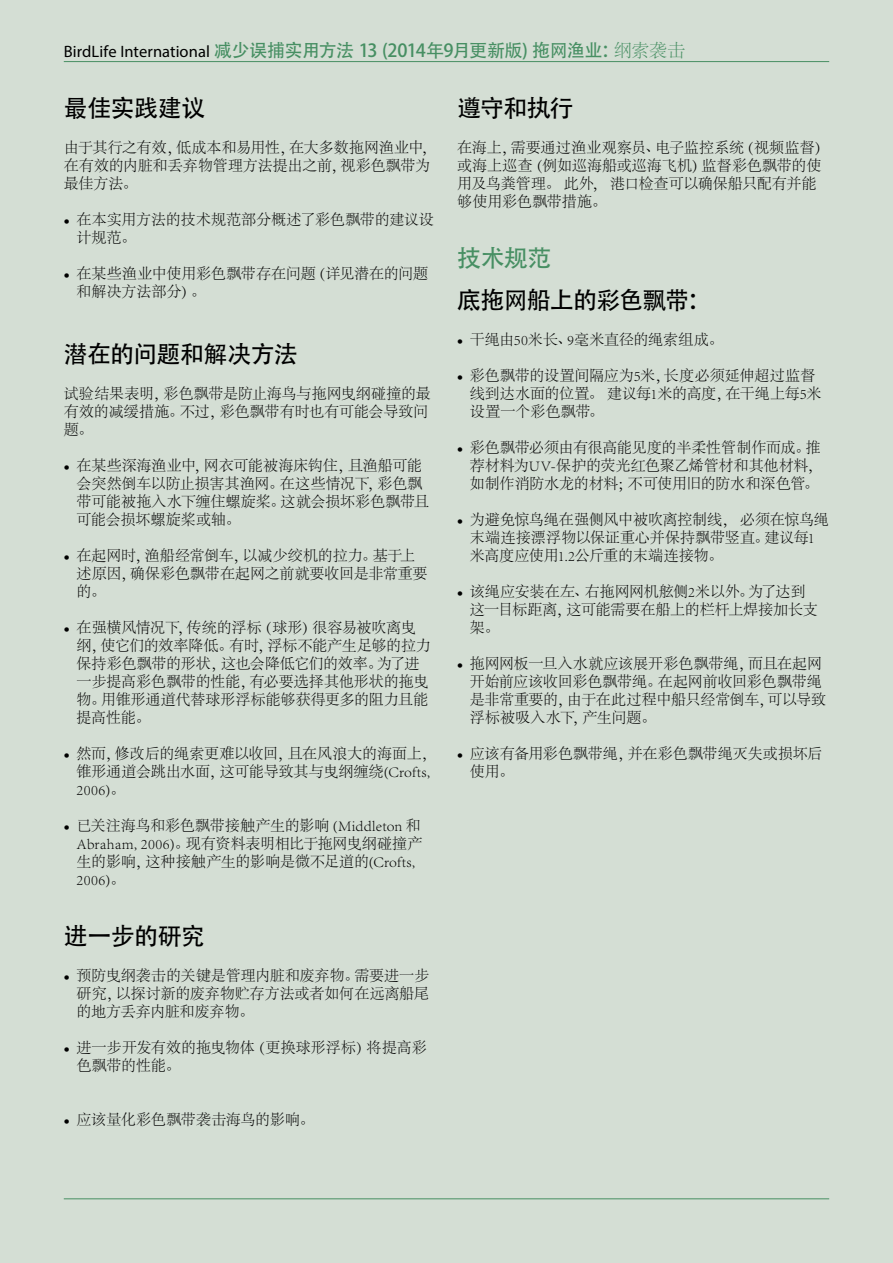
<style>
.page{position:relative;width:893px;height:1263px;background:#d4ded4}
.page>*{position:absolute;margin:0;border:0;box-sizing:border-box;transform-origin:0 0}
.t1{font:24px "Adobe Heiti Std";letter-spacing:-.03em;color:#000}
.t2{font:24px "Adobe Heiti Std";color:#478f63}
.t3{font:18px "Adobe Heiti Std";letter-spacing:-.035em;color:#478f63}
.t4{font:300 15px/18px "Adobe Song Std";letter-spacing:-.005em;color:#000}
.s1{font-family:"Myriad Pro";font-size:16.5px;color:#000}
.s2{font-family:"Adobe Song Std";font-weight:300}
.s3{font-family:"Myriad Pro";font-weight:400;font-size:21px}
</style>
<div class="page">
<hr style="left:64px;top:1198px;width:765px;height:1px;background:#478f63">
<hr style="left:64px;top:61px;width:765px;height:1px;background:#478f63">
<p class="t3" style="left:64px;top:40px;width:623px"><span class="s1">BirdLife International</span> 减少误捕实用方法 13 (2014年9月更新版) 拖网渔业：<span class="s2">纲索袭击</span></p>
<h1 class="t1" style="left:64px;top:94px;width:143px">最佳实践建议</h1>
<p class="t4" style="left:64px;top:139px;width:374px">由于其行之有效，低成本和易用性，在大多数拖网渔业中，在有效的内脏和丢弃物管理方法提出之前，视彩色飘带为最佳方法。</p>
<p class="t4" style="left:77px;top:211px;width:359px;text-indent:-13px"><span class="s3">•</span> 在本实用方法的技术规范部分概述了彩色飘带的建议设计规范。</p>
<p class="t4" style="left:77px;top:265px;width:353px;text-indent:-13px"><span class="s3">•</span> 在某些渔业中使用彩色飘带存在问题（详见潜在的问题和解决方法部分）。</p>
<h1 class="t1" style="left:64px;top:340px;width:236px">潜在的问题和解决方法</h1>
<p class="t4" style="left:64px;top:385px;width:369px">试验结果表明，彩色飘带是防止海鸟与拖网曳纲碰撞的最有效的减缓措施。不过，彩色飘带有时也有可能会导致问题。</p>
<p class="t4" style="left:77px;top:457px;width:354px;text-indent:-13px"><span class="s3">•</span> 在某些深海渔业中，网衣可能被海床钩住，且渔船可能会突然倒车以防止损害其渔网。在这些情况下，彩色飘带可能被拖入水下缠住螺旋桨。这就会损坏彩色飘带且可能会损坏螺旋桨或轴。</p>
<p class="t4" style="left:77px;top:547px;width:352px;text-indent:-13px"><span class="s3">•</span> 在起网时，渔船经常倒车，以减少绞机的拉力。基于上述原因，确保彩色飘带在起网之前就要收回是非常重要的。</p>
<p class="t4" style="left:77px;top:619px;width:356px;text-indent:-13px"><span class="s3">•</span> 在强横风情况下，传统的浮标（球形）很容易被吹离曳纲，使它们的效率降低。有时，浮标不能产生足够的拉力保持彩色飘带的形状，这也会降低它们的效率。为了进一步提高彩色飘带的性能，有必要选择其他形状的拖曳物。用锥形通道代替球形浮标能够获得更多的阻力且能提高性能。</p>
<p class="t4" style="left:77px;top:745px;width:361px;text-indent:-13px"><span class="s3">•</span> 然而，修改后的绳索更难以收回，且在风浪大的海面上，锥形通道会跳出水面，这可能导致其与曳纲缠绕(Crofts,<br>2006)。</p>
<p class="t4" style="left:77px;top:817px;width:347px;text-indent:-13px"><span class="s3">•</span> 已关注海鸟和彩色飘带接触产生的影响 (Middleton 和<br>Abraham, 2006)。现有资料表明相比于拖网曳纲碰撞产生的影响，这种接触产生的影响是微不足道的(Crofts,<br>2006)。</p>
<h1 class="t1" style="left:64px;top:922px;width:143px">进一步的研究</h1>
<p class="t4" style="left:77px;top:967px;width:354px;text-align:justify;text-indent:-13px"><span class="s3">•</span> 预防曳纲袭击的关键是管理内脏和废弃物。需要进一步研究，以探讨新的废弃物贮存方法或者如何在远离船尾的地方丢弃内脏和废弃物。</p>
<p class="t4" style="left:77px;top:1039px;width:352px;text-indent:-13px"><span class="s3">•</span> 进一步开发有效的拖曳物体（更换球形浮标）将提高彩色飘带的性能。</p>
<p class="t4" style="left:64px;top:1111px;width:252px"><span class="s3">•</span> 应该量化彩色飘带袭击海鸟的影响。</p>
<h1 class="t1" style="left:457px;top:94px;width:118px">遵守和执行</h1>
<p class="t4" style="left:457px;top:139px;width:374px">在海上，需要通过渔业观察员、电子监控系统（视频监督）或海上巡查（例如巡海船或巡海飞机）监督彩色飘带的使用及鸟粪管理。 此外， 港口检查可以确保船只配有并能够使用彩色飘带措施。</p>
<h1 class="t2" style="left:457px;top:244px;width:96px">技术规范</h1>
<h1 class="t1" style="left:457px;top:286px;width:255px">底拖网船上的彩色飘带：</h1>
<p class="t4" style="left:457px;top:331px;width:268px"><span class="s3">•</span> 干绳由50米长、9毫米直径的绳索组成。</p>
<p class="t4" style="left:470px;top:367px;width:353px;text-indent:-13px"><span class="s3">•</span> 彩色飘带的设置间隔应为5米，长度必须延伸超过监督线到达水面的位置。 建议每1米的高度，在干绳上每5米设置一个彩色飘带。</p>
<p class="t4" style="left:470px;top:439px;width:353px;text-align:justify;text-indent:-13px"><span class="s3">•</span> 彩色飘带必须由有很高能见度的半柔性管制作而成。推荐材料为UV-保护的荧光红色聚乙烯管材和其他材料，如制作消防水龙的材料；不可使用旧的防水和深色管。</p>
<p class="t4" style="left:470px;top:511px;width:361px;text-indent:-13px"><span class="s3">•</span> 为避免惊鸟绳在强侧风中被吹离控制线， 必须在惊鸟绳末端连接漂浮物以保证重心并保持飘带竖直。建议每1米高度应使用1.2公斤重的末端连接物。</p>
<p class="t4" style="left:470px;top:583px;width:350px;text-indent:-13px"><span class="s3">•</span> 该绳应安装在左、右拖网网机舷侧2米以外。为了达到这一目标距离，这可能需要在船上的栏杆上焊接加长支架。</p>
<p class="t4" style="left:470px;top:655px;width:358px;text-indent:-13px"><span class="s3">•</span> 拖网网板一旦入水就应该展开彩色飘带绳，而且在起网开始前应该收回彩色飘带绳。在起网前收回彩色飘带绳是非常重要的，由于在此过程中船只经常倒车，可以导致浮标被吸入水下，产生问题。</p>
<p class="t4" style="left:470px;top:745px;width:354px;text-indent:-13px"><span class="s3">•</span> 应该有备用彩色飘带绳，并在彩色飘带绳灭失或损坏后使用。</p>
</div>
